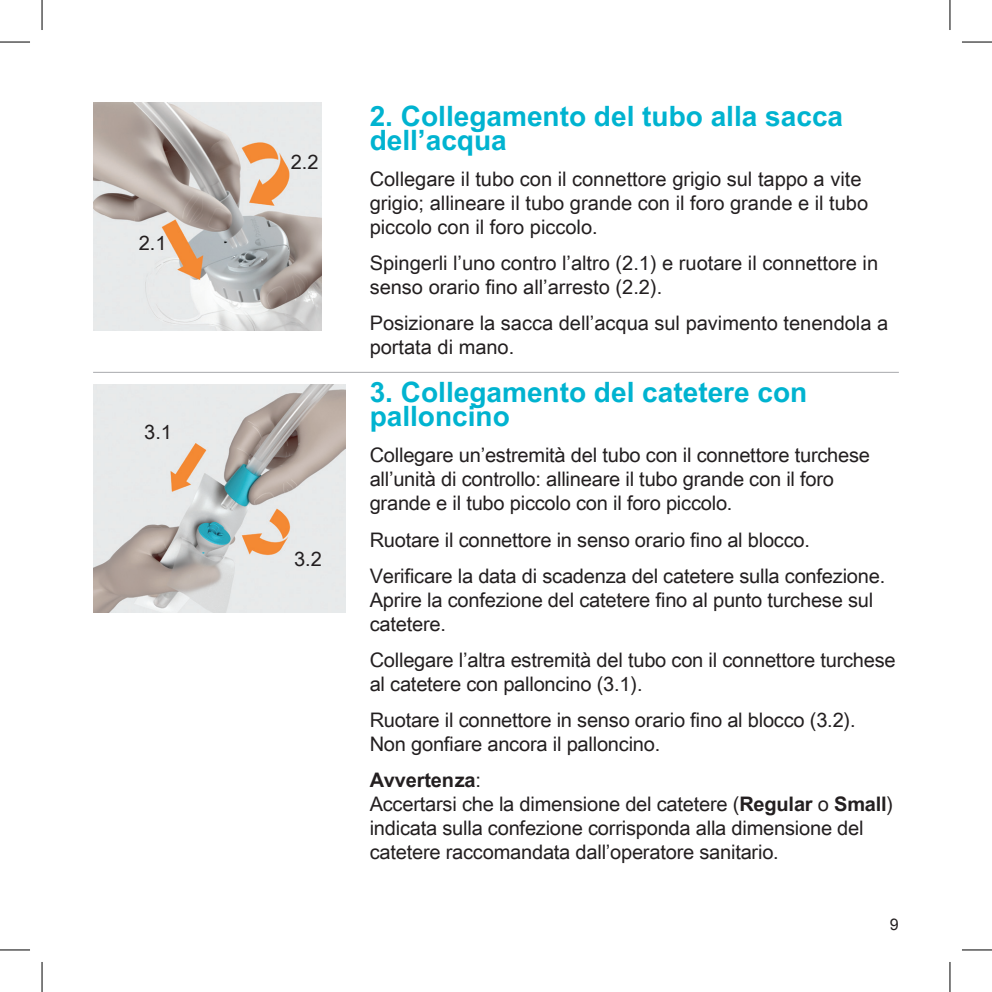
<style>
.page{position:relative;width:992px;height:992px;background:#fff}
.page>*{position:absolute;margin:0;border:0;box-sizing:border-box;transform-origin:0 0}
.Body_txt{font:700 28px/24px "Arial Unicode MS";color:#00b3d0}
.Body_txt-2{font:20px/24px "Arial Unicode MS";letter-spacing:-.01em;color:#231f20}
.Body_txt-3{font:700 20px "Arial Unicode MS";letter-spacing:-.01em;color:#231f20}
.t1{font:16px "Arial Unicode MS";color:#231f20}
.s1{font-weight:400}
.s2{font-weight:700}
</style>
<div class="page">
<img style="left:93px;top:384px;width:252px;height:228px">
<img style="left:93px;top:102px;width:228px;height:228px">
<hr style="left:93px;top:372px;width:805px;height:1px;background:#a8a9ad">
<hr style="left:0;top:42px;width:30px;height:1px;background:#000">
<hr style="left:961px;top:42px;width:30px;height:1px;background:#000">
<hr style="left:0;top:949px;width:30px;height:1px;background:#000">
<hr style="left:961px;top:949px;width:30px;height:1px;background:#000">
<hr style="left:42px;top:0;width:1px;height:30px;background:#000">
<hr style="left:42px;top:961px;width:1px;height:30px;background:#000">
<hr style="left:949px;top:0;width:1px;height:30px;background:#000">
<hr style="left:949px;top:961px;width:1px;height:30px;background:#000">
<p class="Body_txt-2" style="left:139px;top:230px;width:29px">2.1</p>
<p class="Body_txt-2" style="left:144px;top:419px;width:29px">3.1</p>
<p class="Body_txt-2" style="left:290px;top:150px;width:29px">2.2</p>
<p class="Body_txt-2" style="left:294px;top:546px;width:29px">3.2</p>
<p class="Body_txt" style="left:369px;top:105px;width:475px">2. Collegamento del tubo alla sacca dell’acqua</p>
<p class="Body_txt-2" style="left:369px;top:167px;width:500px">Collegare il tubo con il connettore grigio sul tappo a vite grigio; allineare il tubo grande con il foro grande e il tubo piccolo con il foro piccolo.</p>
<p class="Body_txt-2" style="left:369px;top:251px;width:509px">Spingerli l’uno contro l’altro (2.1) e ruotare il connettore in senso orario fino all’arresto (2.2).</p>
<p class="Body_txt-2" style="left:369px;top:311px;width:520px">Posizionare la sacca dell’acqua sul pavimento tenendola a portata di mano.</p>
<p class="Body_txt" style="left:369px;top:381px;width:439px">3. Collegamento del catetere con palloncino</p>
<p class="Body_txt-2" style="left:369px;top:443px;width:501px">Collegare un’estremità del tubo con il connettore turchese all’unità di controllo: allineare il tubo grande con il foro grande e il tubo piccolo con il foro piccolo.</p>
<p class="Body_txt-2" style="left:369px;top:527px;width:441px">Ruotare il connettore in senso orario fino al blocco.</p>
<p class="Body_txt-2" style="left:369px;top:563px;width:517px">Verificare la data di scadenza del catetere sulla confezione.</p>
<p class="Body_txt-2" style="left:369px;top:587px;width:505px">Aprire la confezione del catetere fino al punto turchese sul catetere.</p>
<p class="Body_txt-2" style="left:369px;top:647px;width:527px">Collegare l’altra estremità del tubo con il connettore turchese al catetere con palloncino (3.1).</p>
<p class="Body_txt-2" style="left:369px;top:707px;width:487px">Ruotare il connettore in senso orario fino al blocco (3.2).</p>
<p class="Body_txt-2" style="left:369px;top:731px;width:292px">Non gonfiare ancora il palloncino.</p>
<p class="Body_txt-3" style="left:369px;top:764px;width:113px">Avvertenza<span class="s1">:</span></p>
<p class="Body_txt-2" style="left:369px;top:791px;width:525px">Accertarsi che la dimensione del catetere (<span class="s2">Regular</span> o <span class="s2">Small</span>) indicata sulla confezione corrisponda alla dimensione del catetere raccomandata dall’operatore sanitario.</p>
<p class="t1" style="left:889px;top:912px;width:10px">9</p>
</div>
